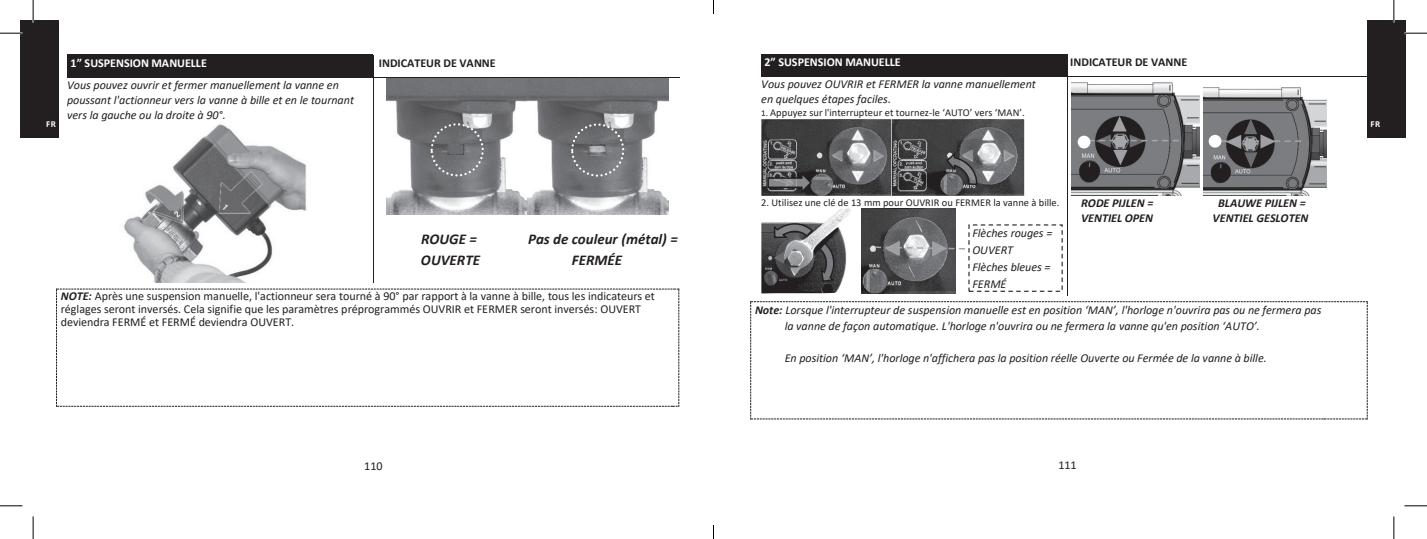
<style>
.page{position:relative;width:1427px;height:539px;background:#fff}
.page>*{position:absolute;margin:0;border:0;box-sizing:border-box;transform-origin:0 0}
.t1{font:italic 700 15px "Calibri";color:#231f20}
.t2{font:italic 12px/16.8px "Calibri";letter-spacing:-.005em;color:#231f20}
.t3{font:12px/13.4px "Calibri";letter-spacing:-.005em;color:#231f20}
.t4{font:italic 700 12px "Calibri";color:#231f20}
.t5{font:700 12px "Calibri";color:#fff}
.t6{font:700 12px "Calibri";color:#231f20}
.t7{font:10.5px "Calibri";letter-spacing:.005em;color:#231f20}
.t8{font:700 9px "Calibri";color:#fff}
.s1{font-size:9px}
.s2{font-weight:700;font-style:italic}
.s3{font-weight:700}
</style>
<div class="page">
<div style="left:67px;top:55px;width:306px;height:22px;background:#231f20"></div>
<hr style="left:67px;top:54px;width:306px;height:1px;background:#231f20">
<hr style="left:68px;top:77px;width:305px;height:1px;background:#231f20">
<svg style="left:373px;top:55px;width:1px;height:22px"></svg>
<hr style="left:373px;top:77px;width:307px;height:1px;background:#231f20">
<hr style="left:373px;top:78px;width:1px;height:370px;background:#231f20">
<img style="left:386px;top:78px;width:282px;height:136px">
<div style="left:431px;top:123px;width:53px;height:53px;border:2px dashed #fff;border-radius:50%"></div>
<div style="left:450px;top:146px;width:12px;height:7px;background:#6c6d70"></div>
<div style="left:449px;top:145px;width:14px;height:9px;border:2px solid #6c6d70"></div>
<div style="left:571px;top:123px;width:53px;height:54px;border:2px dashed #fff;border-radius:50%"></div>
<img style="left:124px;top:124px;width:182px;height:159px">
<div style="left:46px;top:283px;width:655px;height:171px;background:#fff"></div>
<svg style="left:56px;top:288px;width:623px;height:118px"></svg>
<div style="left:762px;top:54px;width:305px;height:22px;background:#231f20"></div>
<img style="left:1071px;top:82px;width:129px;height:113px">
<img style="left:1203px;top:87px;width:123px;height:108px">
<svg style="left:761px;top:54px;width:1px;height:23px"></svg>
<hr style="left:762px;top:76px;width:305px;height:1px;background:#231f20">
<svg style="left:1067px;top:54px;width:1px;height:23px"></svg>
<hr style="left:1068px;top:76px;width:306px;height:1px;background:#231f20">
<hr style="left:1067px;top:77px;width:1px;height:364px;background:#231f20">
<img style="left:761px;top:119px;width:263px;height:77px">
<img style="left:761px;top:208px;width:89px;height:85px">
<img style="left:861px;top:208px;width:95px;height:85px">
<svg style="left:907px;top:264px;width:18px;height:18px"></svg>
<svg style="left:873px;top:217px;width:97px;height:39px"></svg>
<svg style="left:772px;top:221px;width:65px;height:61px;background:#6d6c6e"></svg>
<div style="left:740px;top:295px;width:638px;height:162px;background:#fff"></div>
<svg style="left:750px;top:301px;width:618px;height:118px"></svg>
<svg style="left:1211px;top:117px;width:94px;height:52px;background:#646567"></svg>
<svg style="left:1078px;top:114px;width:102px;height:53px;background:#646467"></svg>
<svg style="left:767px;top:170px;width:46px;height:25px"></svg>
<svg style="left:945px;top:150px;width:33px;height:36px"></svg>
<div style="left:1078px;top:135px;width:12px;height:13px;background:#fff;border-radius:50%"></div>
<div style="left:1209px;top:135px;width:12px;height:12px;background:#fff;border-radius:50%"></div>
<div style="left:1368px;top:20px;width:38px;height:117px;background:#231f20"></div>
<div style="left:20px;top:20px;width:39px;height:117px;background:#231f20"></div>
<hr style="left:0;top:32px;width:22px;height:2px;background:#fff">
<hr style="left:1404px;top:32px;width:23px;height:2px;background:#fff">
<hr style="left:32px;top:0;width:2px;height:22px;background:#fff">
<hr style="left:1393px;top:0;width:2px;height:22px;background:#fff">
<svg style="left:0;top:33px;width:22px;height:1px"></svg>
<svg style="left:1404px;top:33px;width:23px;height:1px"></svg>
<svg style="left:0;top:505px;width:22px;height:1px"></svg>
<svg style="left:1404px;top:505px;width:23px;height:1px"></svg>
<svg style="left:33px;top:0;width:1px;height:22px"></svg>
<svg style="left:33px;top:516px;width:1px;height:22px"></svg>
<svg style="left:1394px;top:0;width:1px;height:22px"></svg>
<svg style="left:1394px;top:516px;width:1px;height:22px"></svg>
<svg style="left:713px;top:0;width:1px;height:14px"></svg>
<svg style="left:713px;top:525px;width:1px;height:13px"></svg>
<p class="t5" style="left:764px;top:53px;width:138px">2” SUSPENSION MANUELLE</p>
<p class="t6" style="left:1070px;top:53px;width:118px">INDICATEUR DE VANNE</p>
<p class="t2" style="left:761px;top:76px;width:276px;line-height:14.7px">Vous pouvez OUVRIR et FERMER la vanne manuellement en quelques étapes faciles.</p>
<p class="t7" style="left:761px;top:105px;width:265px"><span class="s1">1.</span> Appuyez sur l'interrupteur et tournez-le ‘AUTO’ vers ‘MAN’.</p>
<p class="t5" style="left:62px;top:54px;width:147px">1 1” SUSPENSION MANUELLE</p>
<p class="t6" style="left:379px;top:54px;width:118px">INDICATEUR DE VANNE</p>
<p class="t2" style="left:67px;top:77px;width:288px;line-height:14.7px">Vous pouvez ouvrir et fermer manuellement la vanne en poussant l'actionneur vers la vanne à bille et en le tournant vers la gauche ou la droite à 90°.</p>
<p class="t8" style="left:46px;top:117px;width:11px">FR</p>
<p class="t8" style="left:1371px;top:117px;width:11px">FR</p>
<p class="t1" style="left:421px;top:228px;width:57px">ROUGE =</p>
<p class="t1" style="left:528px;top:228px;width:151px">Pas de couleur (métal) =</p>
<p class="t1" style="left:421px;top:249px;width:61px">OUVERTE</p>
<p class="t1" style="left:572px;top:249px;width:52px">FERMÉE</p>
<p class="t3" style="left:61px;top:288px;width:596px"><span class="s2">NOTE:</span> Après une suspension manuelle, l'actionneur sera tourné à 90° par rapport à la vanne à bille, tous les indicateurs et réglages seront inversés. Cela signifie que les paramètres préprogrammés OUVRIR et FERMER seront inversés: OUVERT deviendra FERMÉ et FERMÉ deviendra OUVERT.</p>
<p class="t3" style="left:364px;top:458px;width:20px">110</p>
<p class="t7" style="left:761px;top:195px;width:299px">2. Utilisez une clé de 13 mm pour OUVRIR ou FERMER la vanne à bille.</p>
<p class="t4" style="left:1081px;top:194px;width:74px">RODE PIJLEN =</p>
<p class="t4" style="left:1218px;top:194px;width:89px">BLAUWE PIJLEN =</p>
<p class="t4" style="left:1081px;top:209px;width:73px">VENTIEL OPEN</p>
<p class="t4" style="left:1212px;top:209px;width:97px">VENTIEL GESLOTEN</p>
<p class="t2" style="left:972px;top:224px;width:81px">Flèches rouges =<br>OUVERT<br>Flèches bleues =<br>FERMÉ</p>
<p class="t2" style="left:785px;top:300px;width:538px;text-indent:-30px"><span class="s3">Note:</span> Lorsque l'interrupteur de suspension manuelle est en position ‘MAN’, l'horloge n'ouvrira pas ou ne fermera pas la vanne de façon automatique. L'horloge n'ouvrira ou ne fermera la vanne qu'en position ‘AUTO’.</p>
<p class="t2" style="left:785px;top:349px;width:484px">En position ‘MAN’, l'horloge n'affichera pas la position réelle Ouverte ou Fermée de la vanne à bille.</p>
<p class="t3" style="left:1058px;top:457px;width:20px">111</p>
</div>
